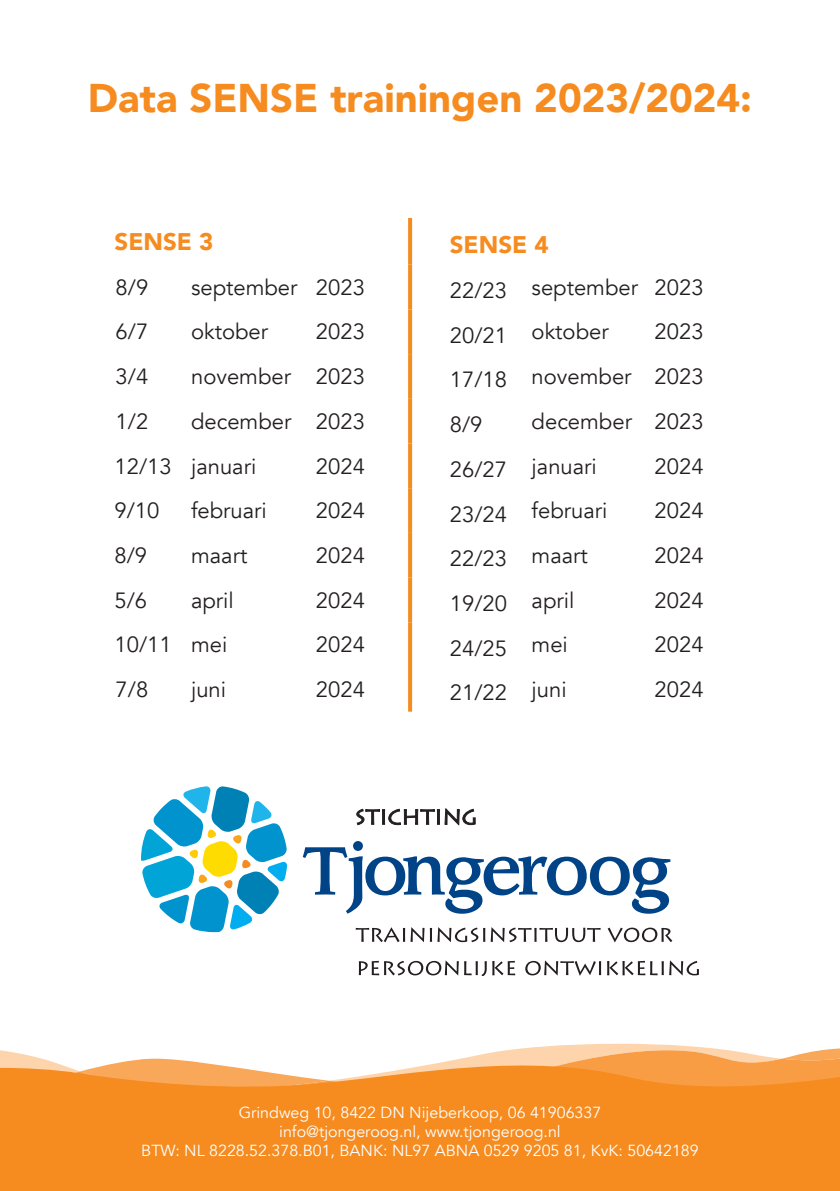
<style>
.page{position:relative;width:840px;height:1191px;background:#fff}
.page>*{position:absolute;margin:0;border:0;box-sizing:border-box;transform-origin:0 0}
.t1{font:900 40px "Avenir";color:#f68b1f}
.t2{font:900 24px "Avenir";color:#f68b1f}
.t3{font:22px "Avenir";color:#231f20}
.t4{font:16px/19.2px "Avenir";color:#fff;text-align:center}
</style>
<div class="page">
<svg style="left:528px;top:1043px;width:180px;height:5px"></svg>
<svg style="left:510px;top:1048px;width:329px;height:2px"></svg>
<svg style="left:0;top:1052px;width:839px;height:139px;background:#f69635"></svg>
<svg style="left:408px;top:218px;width:4px;height:47px"></svg>
<svg style="left:408px;top:265px;width:4px;height:44px"></svg>
<svg style="left:408px;top:309px;width:4px;height:45px"></svg>
<svg style="left:408px;top:354px;width:4px;height:45px"></svg>
<svg style="left:408px;top:399px;width:4px;height:44px"></svg>
<svg style="left:408px;top:443px;width:4px;height:45px"></svg>
<svg style="left:408px;top:488px;width:4px;height:45px"></svg>
<svg style="left:408px;top:533px;width:4px;height:44px"></svg>
<svg style="left:408px;top:577px;width:4px;height:45px"></svg>
<svg style="left:408px;top:622px;width:4px;height:45px"></svg>
<svg style="left:408px;top:667px;width:4px;height:44px"></svg>
<svg style="left:141px;top:787px;width:146px;height:145px"></svg>
<svg style="left:302px;top:841px;width:368px;height:72px"></svg>
<svg style="left:358px;top:960px;width:340px;height:15px"></svg>
<svg style="left:355px;top:927px;width:317px;height:15px"></svg>
<svg style="left:356px;top:808px;width:119px;height:18px"></svg>
<h1 class="t1" style="left:88px;top:64px;width:665px">Data SENSE trainingen 2023/2024:</h1>
<p class="t2" style="left:114px;top:221px;width:100px">SENSE 3</p>
<p class="t2" style="left:449px;top:224px;width:100px">SENSE 4</p>
<p class="t3" style="left:116px;top:274px;width:34px">8/9</p>
<p class="t3" style="left:191px;top:274px;width:175px">september 2023</p>
<p class="t3" style="left:449px;top:274px;width:255px">22/23 september 2023</p>
<p class="t3" style="left:116px;top:319px;width:34px">6/7</p>
<p class="t3" style="left:191px;top:319px;width:78px">oktober</p>
<p class="t3" style="left:316px;top:319px;width:50px">2023</p>
<p class="t3" style="left:449px;top:319px;width:160px">20/21 oktober</p>
<p class="t3" style="left:654px;top:319px;width:50px">2023</p>
<p class="t3" style="left:116px;top:363px;width:34px">3/4</p>
<p class="t3" style="left:191px;top:363px;width:175px">november 2023</p>
<p class="t3" style="left:449px;top:363px;width:255px">17/18 november 2023</p>
<p class="t3" style="left:116px;top:408px;width:34px">1/2</p>
<p class="t3" style="left:191px;top:408px;width:175px">december 2023</p>
<p class="t3" style="left:449px;top:411px;width:34px">8/9</p>
<p class="t3" style="left:531px;top:408px;width:173px">december 2023</p>
<p class="t3" style="left:114px;top:453px;width:143px">12/13 januari</p>
<p class="t3" style="left:316px;top:453px;width:50px">2024</p>
<p class="t3" style="left:449px;top:453px;width:148px">26/27 januari</p>
<p class="t3" style="left:654px;top:453px;width:50px">2024</p>
<p class="t3" style="left:114px;top:497px;width:46px">9/10</p>
<p class="t3" style="left:191px;top:497px;width:77px">februari</p>
<p class="t3" style="left:316px;top:497px;width:50px">2024</p>
<p class="t3" style="left:449px;top:497px;width:159px">23/24 februari</p>
<p class="t3" style="left:654px;top:497px;width:50px">2024</p>
<p class="t3" style="left:114px;top:542px;width:34px">8/9</p>
<p class="t3" style="left:191px;top:542px;width:58px">maart</p>
<p class="t3" style="left:316px;top:542px;width:50px">2024</p>
<p class="t3" style="left:449px;top:544px;width:139px">22/23 maart</p>
<p class="t3" style="left:654px;top:542px;width:50px">2024</p>
<p class="t3" style="left:114px;top:587px;width:34px">5/6</p>
<p class="t3" style="left:191px;top:587px;width:44px">april</p>
<p class="t3" style="left:316px;top:587px;width:50px">2024</p>
<p class="t3" style="left:449px;top:588px;width:126px">19/20 april</p>
<p class="t3" style="left:654px;top:587px;width:50px">2024</p>
<p class="t3" style="left:114px;top:631px;width:114px">10/11 mei</p>
<p class="t3" style="left:316px;top:631px;width:50px">2024</p>
<p class="t3" style="left:449px;top:635px;width:119px">24/25 mei</p>
<p class="t3" style="left:654px;top:631px;width:50px">2024</p>
<p class="t3" style="left:116px;top:676px;width:34px">7/8</p>
<p class="t3" style="left:191px;top:676px;width:37px">juni</p>
<p class="t3" style="left:316px;top:676px;width:50px">2024</p>
<p class="t3" style="left:449px;top:679px;width:118px">21/22 juni</p>
<p class="t3" style="left:654px;top:676px;width:50px">2024</p>
<p class="t4" style="left:141px;top:1102px;width:558px">Grindweg 10, 8422 DN Nijeberkoop, 06 41906337<br>info@tjongeroog.nl, www.tjongeroog.nl<br>BTW: NL 8228.52.378.B01, BANK: NL97 ABNA 0529 9205 81, KvK: 50642189</p>
</div>
